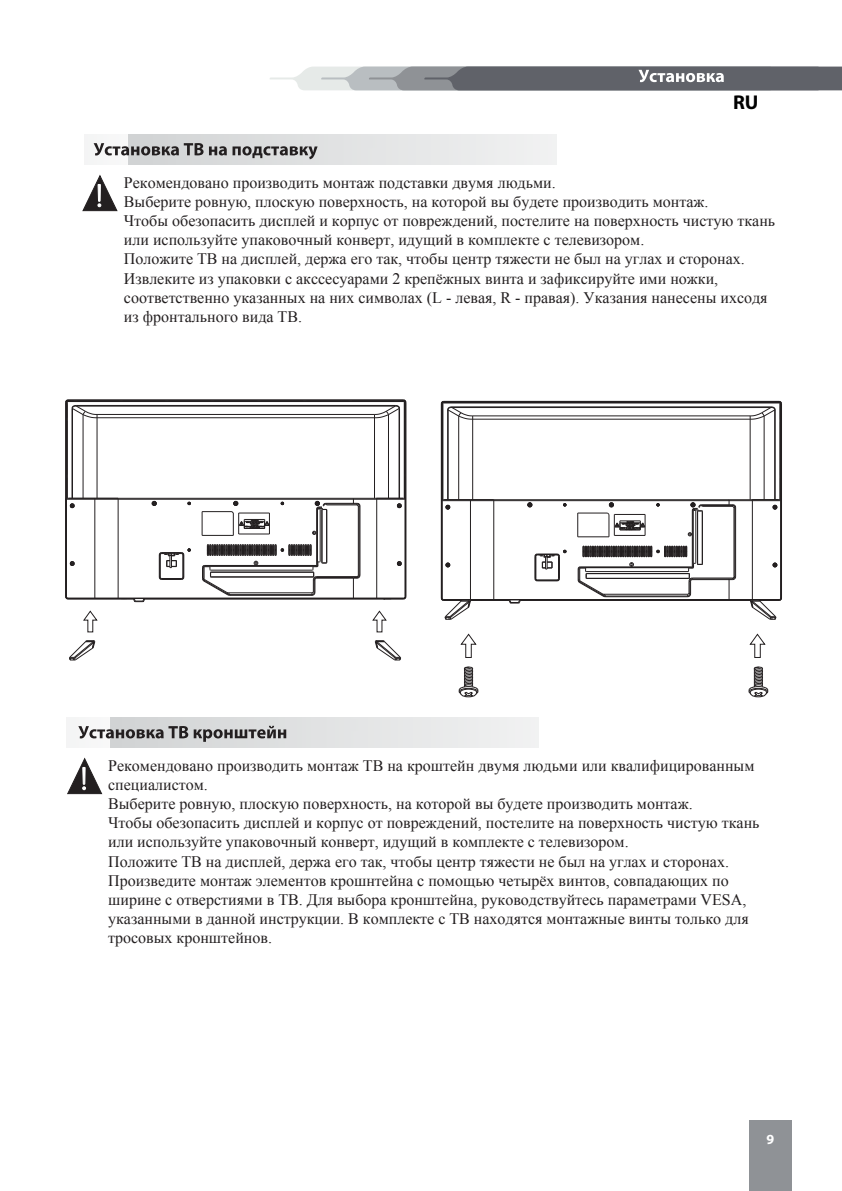
<style>
.page{position:relative;width:842px;height:1191px;background:#fff}
.page>*{position:absolute;margin:0;border:0;box-sizing:border-box;transform-origin:0 0}
.t1{font:700 20px "Myriad Pro";color:#000}
.t2{font:16px/19.2px "Times New Roman";color:#231f20}
.t3{font:700 14px "Myriad Pro";color:#fff}
</style>
<div class="page">
<div style="left:84px;top:134px;width:473px;height:31px;background:#e8e9e9"></div>
<svg style="left:460px;top:633px;width:17px;height:25px"></svg>
<svg style="left:749px;top:633px;width:17px;height:25px"></svg>
<svg style="left:748px;top:666px;width:20px;height:31px"></svg>
<svg style="left:459px;top:666px;width:19px;height:31px"></svg>
<hr style="left:65px;top:402px;width:1px;height:194px;background:#231f20">
<hr style="left:66px;top:499px;width:1px;height:97px;background:#231f20">
<hr style="left:66px;top:402px;width:1px;height:96px;background:#231f20">
<hr style="left:67px;top:402px;width:1px;height:96px;background:#231f20">
<hr style="left:72px;top:408px;width:1px;height:90px;background:#231f20">
<hr style="left:83px;top:414px;width:1px;height:84px;background:#231f20">
<hr style="left:94px;top:499px;width:1px;height:99px;background:#231f20">
<hr style="left:97px;top:414px;width:1px;height:84px;background:#231f20">
<hr style="left:118px;top:499px;width:1px;height:99px;background:#231f20">
<svg style="left:202px;top:512px;width:1px;height:23px"></svg>
<hr style="left:68px;top:598px;width:336px;height:1px;background:#231f20">
<hr style="left:202px;top:535px;width:31px;height:1px;background:#231f20">
<hr style="left:202px;top:511px;width:30px;height:1px;background:#231f20">
<hr style="left:66px;top:499px;width:339px;height:1px;background:#231f20">
<hr style="left:118px;top:498px;width:235px;height:1px;background:#231f20">
<hr style="left:358px;top:507px;width:1px;height:68px;background:#231f20">
<hr style="left:359px;top:506px;width:1px;height:69px;background:#231f20">
<hr style="left:360px;top:506px;width:1px;height:69px;background:#231f20">
<hr style="left:374px;top:414px;width:1px;height:84px;background:#231f20">
<hr style="left:376px;top:499px;width:1px;height:99px;background:#231f20">
<hr style="left:388px;top:414px;width:1px;height:84px;background:#231f20">
<hr style="left:97px;top:417px;width:277px;height:1px;background:#231f20">
<hr style="left:97px;top:414px;width:277px;height:1px;background:#231f20">
<hr style="left:399px;top:408px;width:1px;height:90px;background:#231f20">
<hr style="left:404px;top:406px;width:1px;height:92px;background:#231f20">
<hr style="left:405px;top:402px;width:1px;height:194px;background:#231f20">
<hr style="left:76px;top:406px;width:319px;height:1px;background:#231f20">
<hr style="left:76px;top:405px;width:319px;height:1px;background:#231f20">
<hr style="left:88px;top:401px;width:31px;height:1px;background:#231f20">
<hr style="left:133px;top:401px;width:32px;height:1px;background:#231f20">
<hr style="left:179px;top:401px;width:32px;height:1px;background:#231f20">
<hr style="left:261px;top:401px;width:31px;height:1px;background:#231f20">
<hr style="left:306px;top:401px;width:32px;height:1px;background:#231f20">
<hr style="left:352px;top:401px;width:32px;height:1px;background:#231f20">
<svg style="left:165px;top:401px;width:14px;height:1px"></svg>
<svg style="left:119px;top:401px;width:14px;height:1px"></svg>
<svg style="left:211px;top:401px;width:50px;height:1px"></svg>
<svg style="left:292px;top:401px;width:14px;height:1px"></svg>
<svg style="left:338px;top:401px;width:14px;height:1px"></svg>
<hr style="left:68px;top:400px;width:335px;height:1px;background:#231f20">
<hr style="left:68px;top:399px;width:335px;height:1px;background:#231f20">
<svg style="left:152px;top:501px;width:5px;height:5px"></svg>
<svg style="left:312px;top:531px;width:4px;height:3px"></svg>
<svg style="left:118px;top:599px;width:27px;height:3px"></svg>
<svg style="left:231px;top:501px;width:39px;height:34px"></svg>
<svg style="left:397px;top:561px;width:5px;height:5px"></svg>
<svg style="left:70px;top:561px;width:5px;height:5px"></svg>
<svg style="left:66px;top:463px;width:53px;height:45px"></svg>
<svg style="left:383px;top:596px;width:24px;height:4px"></svg>
<svg style="left:353px;top:575px;width:7px;height:23px"></svg>
<svg style="left:69px;top:640px;width:26px;height:20px"></svg>
<svg style="left:159px;top:548px;width:32px;height:32px"></svg>
<svg style="left:65px;top:399px;width:32px;height:23px"></svg>
<svg style="left:374px;top:399px;width:33px;height:23px"></svg>
<hr style="left:317px;top:578px;width:36px;height:1px;background:#231f20">
<hr style="left:317px;top:577px;width:36px;height:1px;background:#231f20">
<hr style="left:317px;top:576px;width:40px;height:1px;background:#231f20">
<hr style="left:316px;top:509px;width:1px;height:56px;background:#231f20">
<hr style="left:317px;top:509px;width:1px;height:52px;background:#231f20">
<hr style="left:320px;top:509px;width:1px;height:52px;background:#231f20">
<hr style="left:321px;top:510px;width:1px;height:52px;background:#231f20">
<hr style="left:322px;top:510px;width:1px;height:52px;background:#231f20">
<hr style="left:326px;top:510px;width:1px;height:52px;background:#231f20">
<svg style="left:315px;top:462px;width:90px;height:48px"></svg>
<svg style="left:202px;top:544px;width:125px;height:52px"></svg>
<hr style="left:441px;top:404px;width:1px;height:194px;background:#231f20">
<hr style="left:442px;top:500px;width:1px;height:98px;background:#231f20">
<hr style="left:442px;top:404px;width:1px;height:95px;background:#231f20">
<hr style="left:443px;top:404px;width:1px;height:96px;background:#231f20">
<hr style="left:447px;top:410px;width:1px;height:90px;background:#231f20">
<hr style="left:448px;top:410px;width:1px;height:90px;background:#231f20">
<hr style="left:458px;top:416px;width:1px;height:83px;background:#231f20">
<hr style="left:470px;top:500px;width:1px;height:99px;background:#231f20">
<hr style="left:472px;top:416px;width:1px;height:83px;background:#231f20">
<hr style="left:493px;top:500px;width:1px;height:99px;background:#231f20">
<hr style="left:520px;top:600px;width:231px;height:1px;background:#231f20">
<hr style="left:443px;top:599px;width:336px;height:1px;background:#231f20">
<hr style="left:442px;top:500px;width:339px;height:1px;background:#231f20">
<hr style="left:494px;top:499px;width:235px;height:1px;background:#231f20">
<hr style="left:734px;top:507px;width:1px;height:69px;background:#231f20">
<hr style="left:735px;top:507px;width:1px;height:69px;background:#231f20">
<hr style="left:750px;top:416px;width:1px;height:83px;background:#231f20">
<hr style="left:752px;top:500px;width:1px;height:99px;background:#231f20">
<hr style="left:764px;top:416px;width:1px;height:83px;background:#231f20">
<hr style="left:473px;top:419px;width:277px;height:1px;background:#231f20">
<hr style="left:473px;top:415px;width:277px;height:1px;background:#231f20">
<hr style="left:774px;top:410px;width:1px;height:90px;background:#231f20">
<hr style="left:775px;top:410px;width:1px;height:90px;background:#231f20">
<hr style="left:779px;top:404px;width:1px;height:96px;background:#231f20">
<hr style="left:780px;top:407px;width:1px;height:92px;background:#231f20">
<hr style="left:780px;top:500px;width:1px;height:98px;background:#231f20">
<hr style="left:781px;top:404px;width:1px;height:194px;background:#231f20">
<hr style="left:452px;top:407px;width:319px;height:1px;background:#231f20">
<hr style="left:452px;top:406px;width:319px;height:1px;background:#231f20">
<hr style="left:447px;top:402px;width:329px;height:1px;background:#231f20">
<hr style="left:444px;top:401px;width:335px;height:1px;background:#231f20">
<svg style="left:527px;top:502px;width:5px;height:5px"></svg>
<svg style="left:688px;top:532px;width:4px;height:4px"></svg>
<svg style="left:577px;top:502px;width:69px;height:35px"></svg>
<svg style="left:773px;top:562px;width:5px;height:5px"></svg>
<svg style="left:445px;top:562px;width:6px;height:5px"></svg>
<svg style="left:442px;top:465px;width:52px;height:44px"></svg>
<svg style="left:729px;top:576px;width:7px;height:23px"></svg>
<svg style="left:750px;top:597px;width:32px;height:23px"></svg>
<svg style="left:441px;top:597px;width:80px;height:23px"></svg>
<svg style="left:534px;top:550px;width:32px;height:31px"></svg>
<svg style="left:441px;top:401px;width:32px;height:22px"></svg>
<svg style="left:750px;top:401px;width:32px;height:22px"></svg>
<hr style="left:692px;top:579px;width:37px;height:1px;background:#231f20">
<hr style="left:692px;top:578px;width:37px;height:1px;background:#231f20">
<hr style="left:692px;top:577px;width:40px;height:1px;background:#231f20">
<hr style="left:692px;top:510px;width:1px;height:56px;background:#231f20">
<hr style="left:693px;top:511px;width:1px;height:52px;background:#231f20">
<hr style="left:695px;top:511px;width:1px;height:52px;background:#231f20">
<hr style="left:697px;top:511px;width:1px;height:53px;background:#231f20">
<hr style="left:702px;top:511px;width:1px;height:53px;background:#231f20">
<svg style="left:691px;top:464px;width:90px;height:48px"></svg>
<svg style="left:578px;top:545px;width:125px;height:52px"></svg>
<svg style="left:375px;top:640px;width:26px;height:20px"></svg>
<svg style="left:83px;top:610px;width:15px;height:23px"></svg>
<svg style="left:372px;top:610px;width:15px;height:23px"></svg>
<svg style="left:270px;top:67px;width:572px;height:23px;background:#85878c"></svg>
<svg style="left:82px;top:137px;width:236px;height:74px"></svg>
<div style="left:66px;top:717px;width:473px;height:31px;background:linear-gradient(to right,#dbdcdd,#ebecec)"></div>
<svg style="left:67px;top:720px;width:121px;height:74px"></svg>
<svg style="left:194px;top:726px;width:92px;height:16px"></svg>
<div style="left:749px;top:1120px;width:42px;height:71px;background:#8f9296"></div>
<p class="t1" style="left:733px;top:89px;width:27px">RU</p>
<p class="t2" style="left:124px;top:172px;width:653px">Рекомендовано производить монтаж подставки двумя людьми.<br>Выберите ровную, плоскую поверхность, на которой вы будете производить монтаж.<br>Чтобы обезопасить дисплей и корпус от повреждений, постелите на поверхность чистую ткань или используйте упаковочный конверт, идущий в комплекте с телевизором.<br>Положите ТВ на дисплей, держа его так, чтобы центр тяжести не был на углах и сторонах.<br>Извлеките из упаковки с акссесуарами 2 крепёжных винта и зафиксируйте ими ножки, соответственно указанных на них символах (L - левая, R - правая). Указания нанесены ихсодя из фронтального вида ТВ.</p>
<p class="t2" style="left:108px;top:755px;width:653px">Рекомендовано производить монтаж ТВ на кроштейн двумя людьми или квалифицированным специалистом.<br>Выберите ровную, плоскую поверхность, на которой вы будете производить монтаж.<br>Чтобы обезопасить дисплей и корпус от повреждений, постелите на поверхность чистую ткань или используйте упаковочный конверт, идущий в комплекте с телевизором.<br>Положите ТВ на дисплей, держа его так, чтобы центр тяжести не был на углах и сторонах.<br>Произведите монтаж элементов крошнтейна с помощью четырёх винтов, совпадающих по ширине с отверстиями в ТВ. Для выбора кронштейна, руководствуйтесь параметрами VESA, указанными в данной инструкции. В комплекте с ТВ находятся монтажные винты только для тросовых кронштейнов.</p>
<p class="t3" style="left:766px;top:1129px;width:9px">9</p>
</div>
